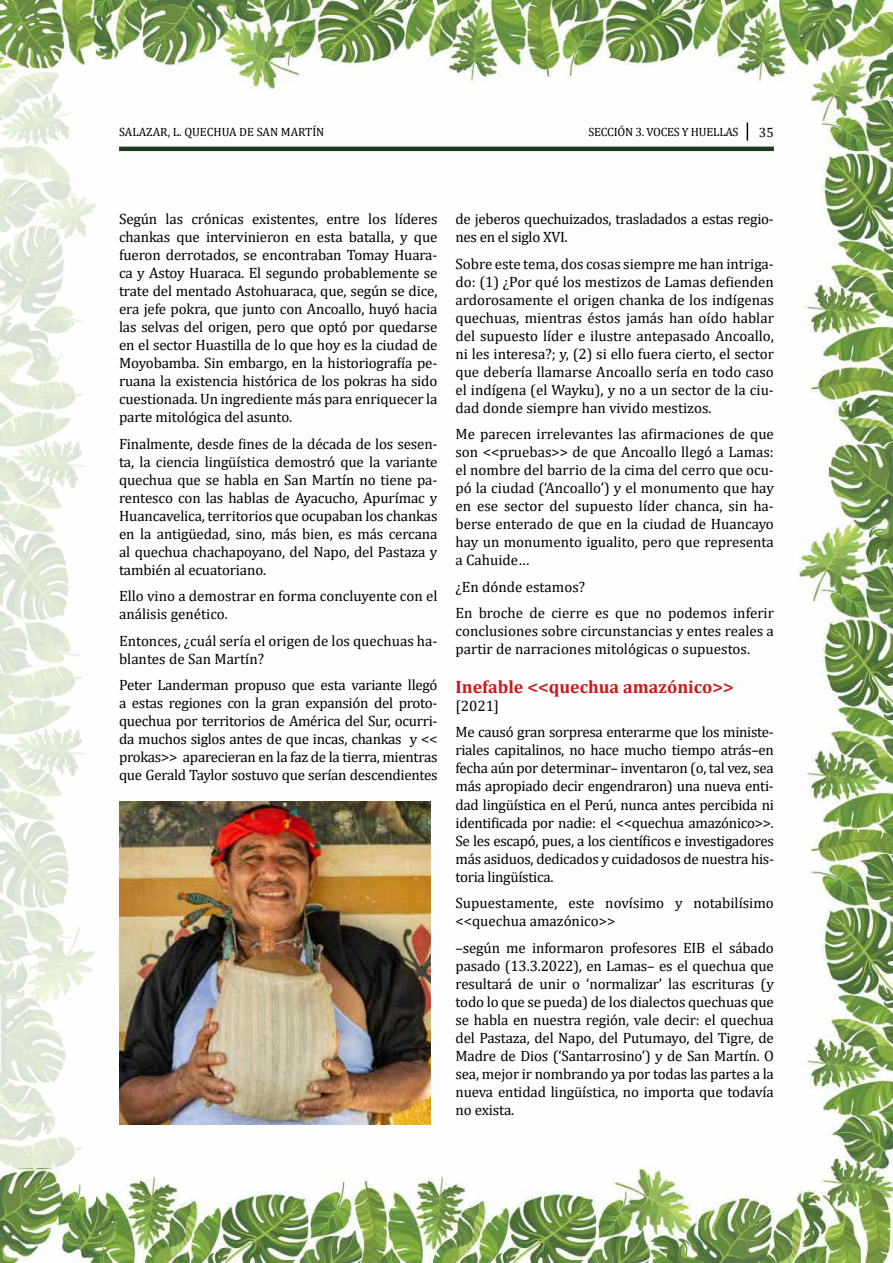
<style>
.page{position:relative;width:893px;height:1263px;background:#fff}
.page>*{position:absolute;margin:0;border:0;box-sizing:border-box;transform-origin:0 0}
.t1{font:700 18px "Cambria";color:#cd1719}
.t2{font:15px/18px "Cambria";letter-spacing:-.01em;color:#000;text-align:justify}
.t3{font:13.5px "Cambria";color:#000}
.t4{font:12px "Cambria";letter-spacing:-.015em;color:#000}
</style>
<div class="page">
<img style="left:0;top:0;width:892px;height:1263px">
<svg style="left:0;top:68px;width:101px;height:1099px"></svg>
<hr style="left:119px;top:147px;width:655px;height:4px;background:#223921">
<svg style="left:747px;top:123px;width:1px;height:18px"></svg>
<img style="left:119px;top:801px;width:311px;height:324px">
<p class="t4" style="left:119px;top:125px;width:207px">SALAZAR, L. QUECHUA DE SAN MARTÍN</p>
<p class="t4" style="left:588px;top:125px;width:152px">SECCIÓN 3. VOCES Y HUELLAS</p>
<p class="t3" style="left:759px;top:124px;width:16px">35</p>
<p class="t2" style="left:119px;top:210px;width:320px">Según las crónicas existentes, entre los líderes chankas que intervinieron en esta batalla, y que fueron derrotados, se encontraban Tomay Huara&shy;ca y Astoy Huaraca. El segundo probablemente se trate del mentado Astohuaraca, que, según se dice, era jefe pokra, que junto con Ancoallo, huyó hacia las selvas del origen, pero que optó por quedarse en el sector Huastilla de lo que hoy es la ciudad de Moyobamba. Sin embargo, en la historiografía pe&shy;ruana la existencia histórica de los pokras ha sido cuestionada. Un ingrediente más para enriquecer la parte mitológica del asunto.</p>
<p class="t2" style="left:119px;top:435px;width:320px">Finalmente, desde fines de la década de los sesen&shy;ta, la ciencia lingüística demostró que la variante quechua que se habla en San Martín no tiene pa&shy;rentesco con las hablas de Ayacucho, Apurímac y Huancavelica, territorios que ocupaban los chankas en la antigüedad, sino, más bien, es más cercana al quechua chachapoyano, del Napo, del Pastaza y también al ecuatoriano.</p>
<p class="t2" style="left:119px;top:587px;width:320px">Ello vino a demostrar en forma concluyente con el análisis genético.</p>
<p class="t2" style="left:119px;top:632px;width:320px">Entonces, ¿cuál sería el origen de los quechuas ha&shy;blantes de San Martín?</p>
<p class="t2" style="left:119px;top:676px;width:320px">Peter Landerman propuso que esta variante llegó a estas regiones con la gran expansión del proto&shy;quechua por territorios de América del Sur, ocurri&shy;da muchos siglos antes de que incas, chankas y &lt;&lt; prokas&gt;&gt; aparecieran en la faz de la tierra, mientras que Gerald Taylor sostuvo que serían descendientes</p>
<p class="t2" style="left:455px;top:210px;width:320px">de jeberos quechuizados, trasladados a estas regio&shy;nes en el siglo XVI.</p>
<p class="t2" style="left:455px;top:255px;width:320px">Sobre este tema, dos cosas siempre me han intriga&shy;do: (1) ¿Por qué los mestizos de Lamas defienden ardorosamente el origen chanka de los indígenas quechuas, mientras éstos jamás han oído hablar del supuesto líder e ilustre antepasado Ancoallo, ni les interesa?; y, (2) si ello fuera cierto, el sector que debería llamarse Ancoallo sería en todo caso el indígena (el Wayku), y no a un sector de la ciu&shy;dad donde siempre han vivido mestizos.</p>
<p class="t2" style="left:455px;top:425px;width:320px">Me parecen irrelevantes las afirmaciones de que son &lt;&lt;pruebas&gt;&gt; de que Ancoallo llegó a Lamas: el nombre del barrio de la cima del cerro que ocu&shy;pó la ciudad (‘Ancoallo’) y el monumento que hay en ese sector del supuesto líder chanca, sin ha&shy;berse enterado de que en la ciudad de Huancayo hay un monumento igualito, pero que representa a Cahuide…</p>
<p class="t2" style="left:455px;top:573px;width:320px;line-height:26.5px">¿En dónde estamos?<br>En broche de cierre es que no podemos inferir</p>
<p class="t2" style="left:455px;top:622px;width:320px">conclusiones sobre circunstancias y entes reales a partir de narraciones mitológicas o supuestos.</p>
<p class="t1" style="left:455px;top:674px;width:280px">Inefable &lt;&lt;quechua amazónico&gt;&gt;</p>
<p class="t2" style="left:455px;top:692px;width:320px;line-height:26.5px">[2021]<br>Me causó gran sorpresa enterarme que los ministe-</p>
<p class="t2" style="left:455px;top:741px;width:320px">riales capitalinos, no hace mucho tiempo atrás–en fecha aún por determinar– inventaron (o, tal vez, sea más apropiado decir engendraron) una nueva enti&shy;dad lingüística en el Perú, nunca antes percibida ni identificada por nadie: el &lt;&lt;quechua amazónico&gt;&gt;.<br>Se les escapó, pues, a los científicos e investigadores más asiduos, dedicados y cuidadosos de nuestra his&shy;toria lingüística.</p>
<p class="t2" style="left:455px;top:894px;width:320px">Supuestamente, este novísimo y notabilísimo &lt;&lt;quechua amazónico&gt;&gt;</p>
<p class="t2" style="left:455px;top:938px;width:320px">–según me informaron profesores EIB el sábado pasado (13.3.2022), en Lamas– es el quechua que resultará de unir o ‘normalizar’ las escrituras (y todo lo que se pueda) de los dialectos quechuas que se habla en nuestra región, vale decir: el quechua del Pastaza, del Napo, del Putumayo, del Tigre, de Madre de Dios (‘Santarrosino’) y de San Martín. O sea, mejor ir nombrando ya por todas las partes a la nueva entidad lingüística, no importa que todavía no exista.</p>
</div>
